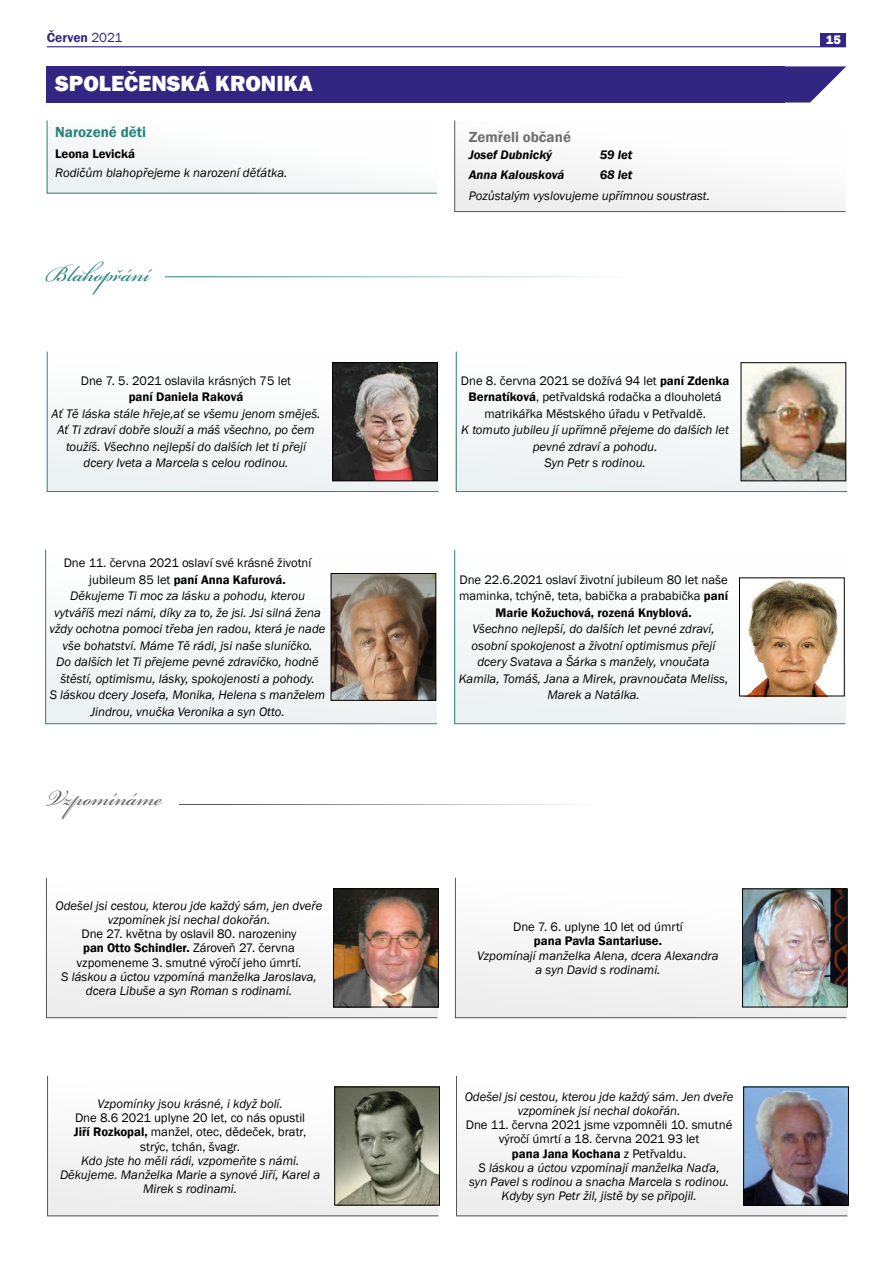
<style>
.page{position:relative;width:893px;height:1263px;background:#fff}
.page>*{position:absolute;margin:0;border:0;box-sizing:border-box;transform-origin:0 0}
.t1{font:34.5px "Bickham Script Pro";color:#28827d}
.t2{font:34.5px "Bickham Script Pro";color:#646363}
.t3{font:800 22.5px "Franklin Gothic";color:#fff}
.t4{font:600 15px "Franklin Gothic";color:#706f6f}
.t5{font:600 15px "Franklin Gothic";color:#28827d}
.t6{font:600 13.5px "Franklin Gothic";color:#312783}
.t7{font:italic 12.75px/16.5px "Franklin Gothic";color:#000;text-align:center}
.t8{font:12.75px/16.5px "Franklin Gothic";color:#000;text-align:center}
.t9{font:600 12.75px "Franklin Gothic";color:#000}
.t10{font:italic 600 12.75px "Franklin Gothic";color:#000}
.t11{font:800 12.75px "Franklin Gothic";color:#fff}
.s1{font-weight:400}
.s2{font-style:normal}
.s3{font-weight:600;font-style:normal}
.s4{font-weight:600}
</style>
<div class="page">
<hr style="left:47px;top:46px;width:799px;height:1px;background:#312783">
<div style="left:821px;top:33px;width:25px;height:14px;background:#312783"></div>
<svg style="left:46px;top:120px;width:391px;height:74px"></svg>
<svg style="left:785px;top:66px;width:61px;height:37px"></svg>
<div style="left:47px;top:66px;width:738px;height:37px;background:#312783"></div>
<svg style="left:454px;top:120px;width:392px;height:92px"></svg>
<hr style="left:165px;top:276px;width:476px;height:1px;background:#28827d">
<svg style="left:455px;top:351px;width:392px;height:141px"></svg>
<img style="left:743px;top:364px;width:101px;height:115px">
<div style="left:741px;top:362px;width:105px;height:119px;border:1px solid #000"></div>
<svg style="left:46px;top:351px;width:393px;height:141px"></svg>
<img style="left:334px;top:364px;width:102px;height:115px">
<div style="left:332px;top:362px;width:106px;height:119px;border:1px solid #000"></div>
<svg style="left:454px;top:549px;width:392px;height:175px"></svg>
<img style="left:741px;top:579px;width:102px;height:115px">
<div style="left:739px;top:577px;width:106px;height:119px;border:1px solid #000"></div>
<svg style="left:45px;top:549px;width:392px;height:175px"></svg>
<img style="left:333px;top:575px;width:101px;height:124px">
<div style="left:331px;top:573px;width:105px;height:128px;border:1px solid #000"></div>
<svg style="left:455px;top:877px;width:392px;height:141px"></svg>
<svg style="left:46px;top:877px;width:392px;height:141px"></svg>
<img style="left:744px;top:890px;width:102px;height:115px">
<div style="left:742px;top:888px;width:106px;height:119px;border:1px solid #000"></div>
<img style="left:335px;top:890px;width:102px;height:115px">
<div style="left:333px;top:888px;width:106px;height:119px;border:1px solid #000"></div>
<hr style="left:179px;top:804px;width:426px;height:1px;background:#575756">
<svg style="left:456px;top:1075px;width:392px;height:141px"></svg>
<svg style="left:47px;top:1075px;width:392px;height:141px"></svg>
<img style="left:745px;top:1088px;width:102px;height:115px">
<div style="left:743px;top:1086px;width:106px;height:119px;border:1px solid #000"></div>
<img style="left:336px;top:1088px;width:102px;height:115px">
<div style="left:334px;top:1086px;width:106px;height:119px;border:1px solid #000"></div>
<p class="t6" style="left:47px;top:29px;width:77px">Červen <span class="s1">2021</span></p>
<p class="t11" style="left:826px;top:32px;width:17px">15</p>
<h2 class="t3" style="left:55px;top:69px;width:259px">SPOLEČENSKÁ KRONIKA</h2>
<p class="t5" style="left:55px;top:123px;width:92px">Narozené děti</p>
<p class="t9" style="left:55px;top:146px;width:81px">Leona Levická</p>
<p class="t7" style="left:55px;top:164px;width:234px">Rodičům blahopřejeme k narození děťátka.</p>
<h1 class="t1" style="left:46px;top:249px;width:105px">Blahopřání</h1>
<p class="t8" style="left:81px;top:373px;width:212px">Dne 7. 5. 2021 oslavila krásných 75 let</p>
<p class="t9" style="left:129px;top:389px;width:116px">paní Daniela Raková</p>
<p class="t7" style="left:52px;top:406px;width:270px">Ať Tě láska stále hřeje,ať se všemu jenom směješ.<br>Ať Ti zdraví dobře slouží a máš všechno, po čem toužíš. Všechno nejlepší do dalších let ti přejí dcery Iveta a Marcela s celou rodinou.</p>
<p class="t7" style="left:50px;top:555px;width:278px"><span class="s2">Dne 11. června 2021 oslaví své krásné životní jubileum 85 let</span> <span class="s3">paní Anna Kafurová.<br></span>Děkujeme Ti moc za lásku a pohodu, kterou vytváříš mezi námi, díky za to, že jsi. Jsi silná žena vždy ochotna pomoci třeba jen radou, která je nade vše bohatství. Máme Tě rádi, jsi naše sluníčko.<br>Do dalších let Ti přejeme pevné zdravíčko, hodně štěstí, optimismu, lásky, spokojenosti a pohody.<br>S láskou dcery Josefa, Monika, Helena s manželem Jindrou, vnučka Veronika a syn Otto.</p>
<h1 class="t2" style="left:47px;top:773px;width:117px">Vzpomínáme</h1>
<p class="t7" style="left:56px;top:898px;width:268px;line-height:14.2px">Odešel jsi cestou, kterou jde každý sám, jen dveře vzpomínek jsi nechal dokořán.</p>
<p class="t8" style="left:77px;top:927px;width:226px;line-height:14.2px">Dne 27. května by oslavil 80. narozeniny <span class="s4">pan Otto Schindler.</span> Zároveň 27. června vzpomeneme 3. smutné výročí jeho úmrtí.</p>
<p class="t7" style="left:61px;top:970px;width:257px;line-height:14.2px">S láskou a úctou vzpomíná manželka Jaroslava, dcera Libuše a syn Roman s rodinami.</p>
<p class="t7" style="left:98px;top:1095px;width:187px">Vzpomínky jsou krásné, i když bolí.</p>
<p class="t8" style="left:74px;top:1111px;width:234px;line-height:14.2px">Dne 8.6 2021 uplyne 20 let, co nás opustil<br><span class="s4">Jiří Rozkopal,</span> manžel, otec, dědeček, bratr, strýc, tchán, švagr.</p>
<p class="t7" style="left:60px;top:1154px;width:262px;line-height:14.2px">Kdo jste ho měli rádi, vzpomeňte s námi.<br>Děkujeme. Manželka Marie a synové Jiří, Karel a<br>Mirek s rodinami.</p>
<p class="t4" style="left:469px;top:128px;width:104px">Zemřeli občané</p>
<p class="t10" style="left:469px;top:146px;width:85px">Josef Dubnický</p>
<p class="t10" style="left:600px;top:146px;width:34px">59 let</p>
<p class="t10" style="left:469px;top:167px;width:97px">Anna Kalousková</p>
<p class="t10" style="left:600px;top:167px;width:34px">68 let</p>
<p class="t7" style="left:469px;top:188px;width:243px">Pozůstalým vyslovujeme upřímnou soustrast.</p>
<p class="t8" style="left:461px;top:373px;width:270px">Dne 8. června 2021 se dožívá 94 let <span class="s4">paní Zdenka<br>Bernatíková</span>, petřvaldská rodačka a dlouholetá matrikářka Městského úřadu v Petřvaldě.</p>
<p class="t7" style="left:461px;top:422px;width:269px">K tomuto jubileu jí upřímně přejeme do dalších let pevné zdraví a pohodu.<br>Syn Petr s rodinou.</p>
<p class="t8" style="left:459px;top:571px;width:270px">Dne 22.6.2021 oslaví životní jubileum 80 let naše maminka, tchýně, teta, babička a prababička <span class="s4">paní<br>Marie Kožuchová, rozená Knyblová.</span></p>
<p class="t7" style="left:459px;top:621px;width:271px">Všechno nejlepší, do dalších let pevné zdraví, osobní spokojenost a životní optimismus přejí dcery Svatava a Šárka s manžely, vnoučata Kamila, Tomáš, Jana a Mirek, pravnoučata Meliss, Marek a Natálka.</p>
<p class="t8" style="left:513px;top:919px;width:171px">Dne 7. 6. uplyne 10 let od úmrtí</p>
<p class="t9" style="left:534px;top:933px;width:130px">pana Pavla Santariuse.</p>
<p class="t7" style="left:477px;top:948px;width:243px;line-height:14.2px">Vzpomínají manželka Alena, dcera Alexandra a syn David s rodinami.</p>
<p class="t7" style="left:465px;top:1089px;width:270px;line-height:14.2px">Odešel jsi cestou, kterou jde každý sám. Jen dveře vzpomínek jsi nechal dokořán.</p>
<p class="t7" style="left:466px;top:1118px;width:268px;line-height:14.2px"><span class="s2">Dne 11. června 2021 jsme vzpomněli 10. smutné výročí úmrtí a 18. června 2021 93 let<br></span><span class="s3">pana Jana Kochana</span> <span class="s2">z Petřvaldu.<br></span>S láskou a úctou vzpomínají manželka Naďa,<br>syn Pavel s rodinou a snacha Marcela s rodinou.<br>Kdyby syn Petr žil, jistě by se připojil.</p>
</div>
